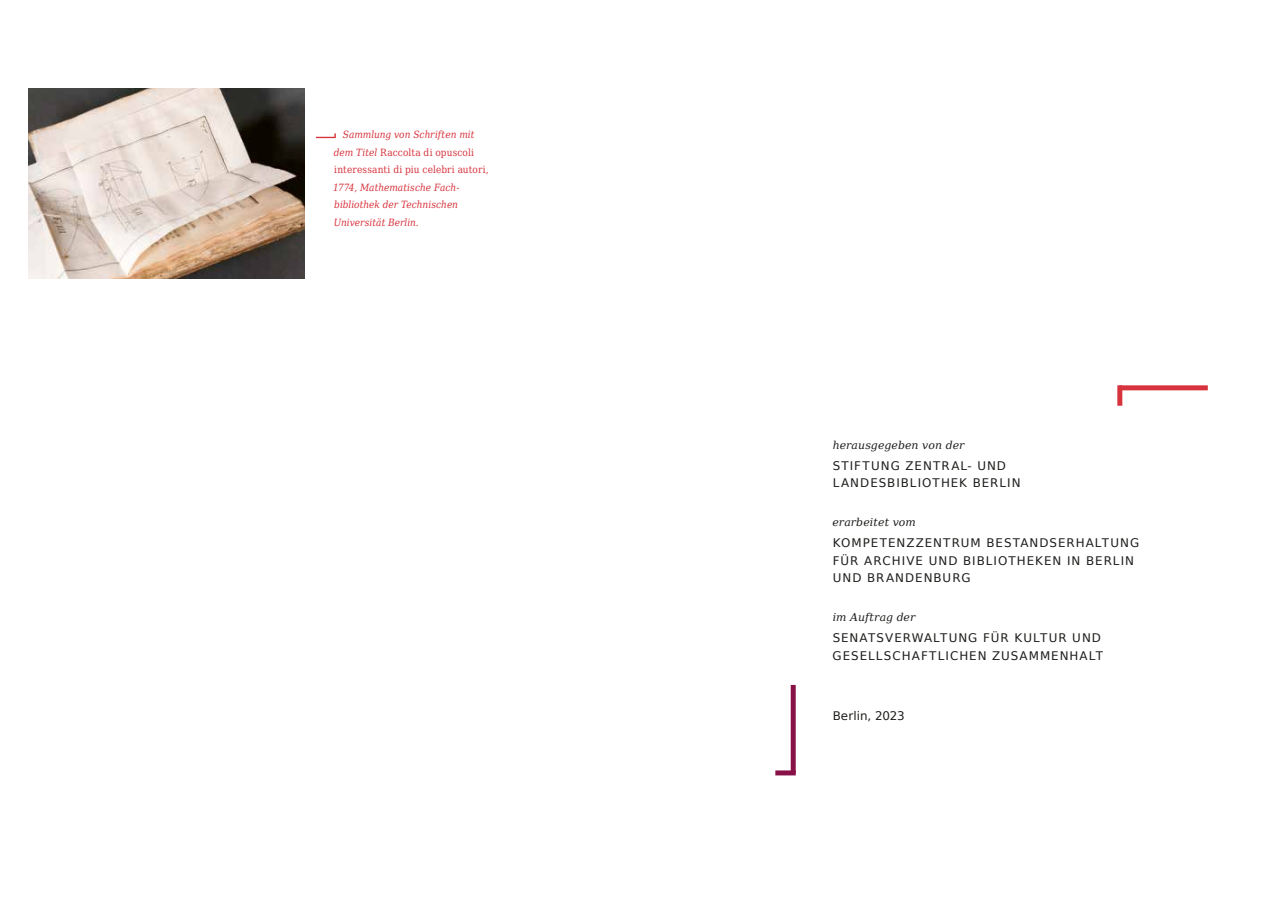
<style>
.page{position:relative;width:1276px;height:904px;background:#fff}
.page>*{position:absolute;margin:0;border:0;box-sizing:border-box;transform-origin:0 0}
.Titel_Vorsatz_2{font:11.88px/17.5px "DejaVu Sans";letter-spacing:.08em;color:#1d1d1b}
.Titel_Vorsatz_2-2{font:11.88px "DejaVu Sans";color:#1d1d1b}
.Titel_Vorsatz_kursiv{font:italic 10.88px "DejaVu Serif";letter-spacing:.005em;color:#1d1d1b}
.BU{font:italic 10px/17.5px "DejaVu Serif Condensed";color:#d7333d}
.s1{font-style:normal}
</style>
<div class="page">
<div style="left:790px;top:685px;width:5px;height:88px;background:#881148"></div>
<div style="left:775px;top:770px;width:20px;height:5px;background:#881148"></div>
<div style="left:1119px;top:385px;width:88px;height:5px;background:#d7333d"></div>
<div style="left:1117px;top:385px;width:5px;height:21px;background:#d7333d"></div>
<svg style="left:316px;top:133px;width:20px;height:5px"></svg>
<img style="left:28px;top:89px;width:277px;height:189px">
<p class="BU" style="left:333px;top:126px;width:157px;text-indent:10px">Sammlung von Schriften mit dem Titel <span class="s1">Raccolta di opuscoli interessanti di piu celebri autori</span>,<br>1774, Mathematische Fach&shy;bibliothek der Technischen<br>Universität Berlin.</p>
<p class="Titel_Vorsatz_kursiv" style="left:832px;top:436px;width:133px">herausgegeben von der</p>
<p class="Titel_Vorsatz_2" style="left:832px;top:456px;width:189px">STIFTUNG ZENTRAL- UND<br>LANDESBIBLIOTHEK BERLIN</p>
<p class="Titel_Vorsatz_kursiv" style="left:832px;top:514px;width:85px">erarbeitet vom</p>
<p class="Titel_Vorsatz_2" style="left:832px;top:534px;width:308px">KOMPETENZZENTRUM BESTANDSERHALTUNG<br>FÜR ARCHIVE UND BIBLIOTHEKEN IN BERLIN<br>UND BRANDENBURG</p>
<p class="Titel_Vorsatz_kursiv" style="left:833px;top:609px;width:84px">im Auftrag der</p>
<p class="Titel_Vorsatz_2" style="left:832px;top:628px;width:272px">SENATSVERWALTUNG FÜR KULTUR UND<br>GESELLSCHAFTLICHEN ZUSAMMENHALT</p>
<h3 class="Titel_Vorsatz_2-2" style="left:833px;top:706px;width:73px">Berlin, 2023</h3>
</div>
